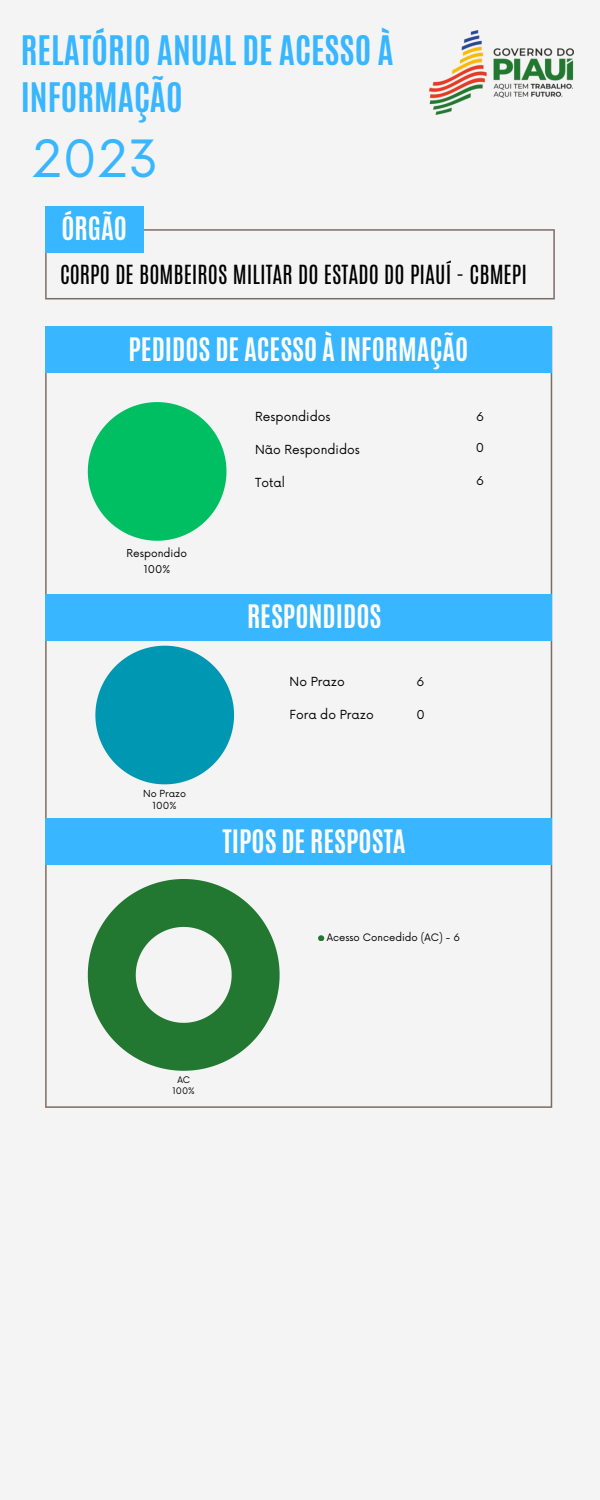
<style>
.page{position:relative;width:600px;height:1500px;background:#f4f4f4}
.page>*{position:absolute;margin:0;border:0;box-sizing:border-box;transform-origin:0 0}
.t1{font:50px "Now";color:#38b6ff}
.t2{font:700 34px/47.2px "Antonio";color:#38b6ff}
.t3{font:700 27px "Antonio";color:#fdfdfd}
.t4{font:22px "Antonio";color:#000}
.t5{font:12.2px "Now";color:#000}
.t6{font:12px "Now";color:#000}
.t7{font:10.5px/16px "Now";color:#000;text-align:center}
.t8{font:10px "Now";color:#000}
.t9{font:9.5px/11.9px "Now";color:#000;text-align:center}
.t10{font:8.8px/11.2px "Now";color:#000;text-align:center}
</style>
<div class="page">
<svg style="left:45px;top:373px;width:507px;height:735px"></svg>
<svg style="left:88px;top:402px;width:138px;height:139px"></svg>
<svg style="left:88px;top:879px;width:192px;height:192px;fill:#227831"></svg>
<svg style="left:45px;top:229px;width:510px;height:70px"></svg>
<div style="left:45px;top:206px;width:98px;height:46px;background:#38b6ff"></div>
<div style="left:45px;top:327px;width:507px;height:46px;background:#38b6ff"></div>
<div style="left:45px;top:594px;width:507px;height:46px;background:#38b6ff"></div>
<svg style="left:95px;top:646px;width:139px;height:138px"></svg>
<img style="left:430px;top:30px;width:143px;height:85px">
<div style="left:45px;top:818px;width:507px;height:47px;background:#38b6ff"></div>
<svg style="left:318px;top:935px;width:6px;height:6px"></svg>
<h3 class="t2" style="left:21px;top:27px;width:374px">RELATÓRIO ANUAL DE ACESSO À<br>INFORMAÇÃO</h3>
<p class="t1" style="left:32px;top:131px;width:128px">2023</p>
<p class="t3" style="left:61px;top:210px;width:67px">ÓRGÃO</p>
<p class="t4" style="left:60px;top:259px;width:469px">CORPO DE BOMBEIROS MILITAR DO ESTADO DO PIAUÍ - CBMEPI</p>
<h2 class="t3" style="left:129px;top:331px;width:341px">PEDIDOS DE ACESSO À INFORMAÇÃO</h2>
<h5 class="t5" style="left:255px;top:409px;width:77px">Respondidos</h5>
<h5 class="t5" style="left:255px;top:442px;width:106px">Não Respondidos</h5>
<h5 class="t5" style="left:255px;top:475px;width:31px">Total</h5>
<p class="t6" style="left:476px;top:410px;width:9px">6</p>
<h3 class="t6" style="left:476px;top:441px;width:10px">0</h3>
<h5 class="t6" style="left:476px;top:474px;width:9px">6</h5>
<p class="t7" style="left:127px;top:546px;width:62px">Respondido<br>100%</p>
<h1 class="t3" style="left:247px;top:598px;width:136px">RESPONDIDOS</h1>
<h5 class="t5" style="left:290px;top:675px;width:57px">No Prazo</h5>
<p class="t5" style="left:290px;top:708px;width:86px">Fora do Prazo</p>
<p class="t6" style="left:417px;top:675px;width:9px">6</p>
<h3 class="t6" style="left:416px;top:708px;width:10px">0</h3>
<p class="t9" style="left:143px;top:789px;width:44px">No Prazo<br>100%</p>
<h4 class="t3" style="left:223px;top:822px;width:185px">TIPOS DE RESPOSTA</h4>
<p class="t8" style="left:327px;top:932px;width:135px">Acesso Concedido (AC) - 6</p>
<p class="t10" style="left:173px;top:1075px;width:24px">AC<br>100%</p>
</div>
